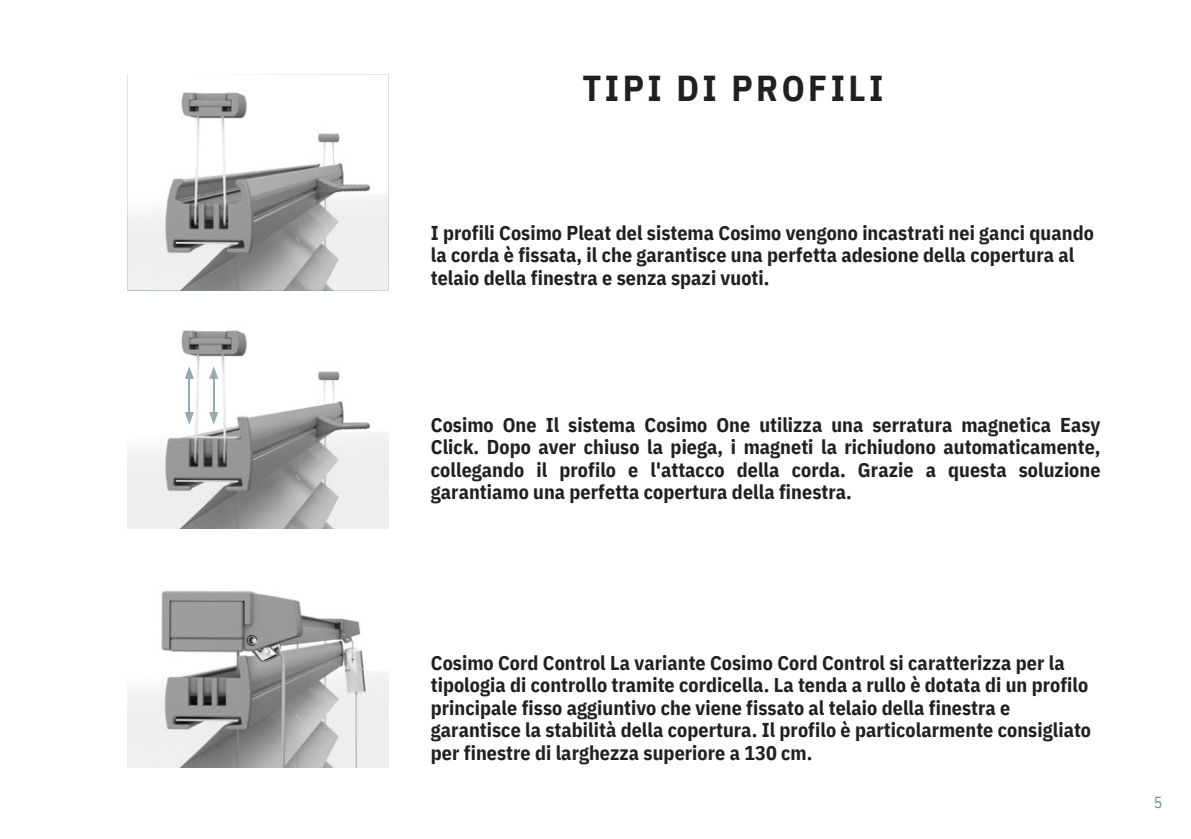
<style>
.page{position:relative;width:1191px;height:839px;background:#fff}
.page>*{position:absolute;margin:0;border:0;box-sizing:border-box;transform-origin:0 0}
.t1{font:700 36px "IBM Plex Sans Cond";letter-spacing:.095em;color:#231f20}
.t2{font:700 20px/22.4px "IBM Plex Sans Cond";letter-spacing:.005em;color:#231f20}
.t3{font:16px "IBM Plex Sans Cond";color:#6b959f}
</style>
<div class="page">
<img style="left:128px;top:330px;width:261px;height:198px">
<img style="left:128px;top:591px;width:261px;height:176px">
<svg style="left:127px;top:74px;width:262px;height:216px"></svg>
<hr style="left:189px;top:375px;width:1px;height:40px;background:#94abaf">
<svg style="left:185px;top:366px;width:9px;height:13px"></svg>
<svg style="left:185px;top:412px;width:9px;height:12px"></svg>
<hr style="left:213px;top:375px;width:1px;height:40px;background:#94abaf">
<svg style="left:209px;top:366px;width:9px;height:13px"></svg>
<svg style="left:209px;top:412px;width:9px;height:12px"></svg>
<p class="t1" style="left:583px;top:64px;width:302px">TIPI DI PROFILI</p>
<p class="t2" style="left:431px;top:221px;width:665px">I profili Cosimo Pleat del sistema Cosimo vengono incastrati nei ganci quando la corda è fissata, il che garantisce una perfetta adesione della copertura al telaio della finestra e senza spazi vuoti.</p>
<p class="t2" style="left:431px;top:413px;width:671px;text-align:justify">Cosimo One Il sistema Cosimo One utilizza una serratura magnetica Easy Click. Dopo aver chiuso la piega, i magneti la richiudono automaticamente, collegando il profilo e l'attacco della corda. Grazie a questa soluzione garantiamo una perfetta copertura della finestra.</p>
<p class="t2" style="left:431px;top:651px;width:662px">Cosimo Cord Control La variante Cosimo Cord Control si caratterizza per la tipologia di controllo tramite cordicella. La tenda a rullo è dotata di un profilo principale fisso aggiuntivo che viene fissato al telaio della finestra e garantisce la stabilità della copertura. Il profilo è particolarmente consigliato per finestre di larghezza superiore a 130 cm.</p>
<p class="t3" style="left:1154px;top:791px;width:10px">5</p>
</div>
